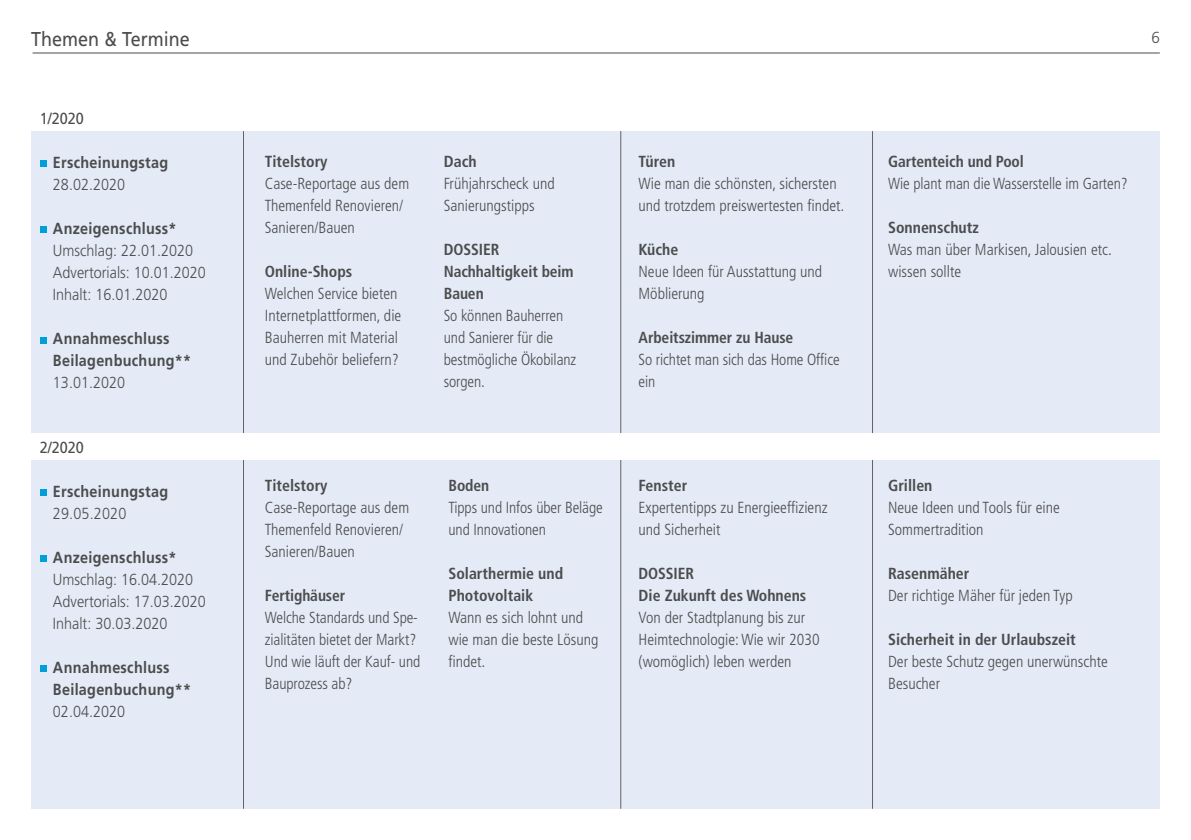
<style>
.page{position:relative;width:1191px;height:840px;background:#fff}
.page>*{position:absolute;margin:0;border:0;box-sizing:border-box;transform-origin:0 0}
.t1{font:20px "Frutiger LT Std";color:#4b4c4d;scale:.9 1}
.t2{font:300 condensed 16px/22px "Frutiger LT Std";color:#4b4c4d}
.t3{font:700 condensed 16px/22px "Frutiger LT Std";color:#4b4c4d}
.t4{font:300 16px/22px "Frutiger LT Std";color:#4b4c4d;scale:.9 1}
.t5{font:700 16px/22px "Frutiger LT Std";letter-spacing:.02em;color:#4b4c4d;scale:.9 1}
.t6{font:16px "Frutiger LT Std";color:#4b4c4d;scale:.9 1}
.t7{font:300 16px "Frutiger LT Std";color:#4b4c4d;scale:.95 1}
</style>
<div class="page">
<hr style="left:33px;top:52px;width:1126px;height:1px;background:#4b4c4d">
<div style="left:31px;top:108px;width:1128px;height:700px;background:#e4ebf6"></div>
<hr style="left:243px;top:131px;width:1px;height:677px;background:#636366">
<hr style="left:620px;top:131px;width:1px;height:677px;background:#636366">
<hr style="left:872px;top:131px;width:1px;height:677px;background:#636366">
<div style="left:31px;top:104px;width:1128px;height:27px;background:#fff"></div>
<div style="left:31px;top:433px;width:1128px;height:27px;background:#fff"></div>
<svg style="left:40px;top:489px;width:6px;height:6px"></svg>
<svg style="left:40px;top:555px;width:6px;height:6px"></svg>
<svg style="left:40px;top:665px;width:6px;height:6px"></svg>
<div style="left:40px;top:160px;width:6px;height:7px;background:#009fda"></div>
<div style="left:40px;top:226px;width:6px;height:7px;background:#009fda"></div>
<div style="left:40px;top:337px;width:6px;height:7px;background:#009fda"></div>
<p class="t1" style="left:31px;top:27px;width:178px">Themen &amp; Termine</p>
<p class="t7" style="left:1151px;top:29px;width:10px">6</p>
<p class="t6" style="left:40px;top:109px;width:50px">1/2020</p>
<p class="t5" style="left:53px;top:151px;width:130px">Erscheinungstag</p>
<p class="t4" style="left:53px;top:174px;width:82px">28.02.2020</p>
<p class="t5" style="left:53px;top:217px;width:139px">Anzeigenschluss*</p>
<p class="t4" style="left:53px;top:240px;width:171px">Umschlag: 22.01.2020<br>Advertorials: 10.01.2020<br>Inhalt: 16.01.2020</p>
<p class="t5" style="left:53px;top:327px;width:155px">Annahmeschluss<br>Beilagenbuchung**</p>
<p class="t4" style="left:53px;top:372px;width:82px">13.01.2020</p>
<p class="t6" style="left:40px;top:438px;width:50px">2/2020</p>
<p class="t5" style="left:53px;top:480px;width:130px">Erscheinungstag</p>
<p class="t4" style="left:53px;top:502px;width:83px">29.05.2020</p>
<p class="t5" style="left:53px;top:546px;width:139px">Anzeigenschluss*</p>
<p class="t4" style="left:53px;top:568px;width:171px">Umschlag: 16.04.2020<br>Advertorials: 17.03.2020<br>Inhalt: 30.03.2020</p>
<p class="t5" style="left:53px;top:656px;width:155px">Annahmeschluss<br>Beilagenbuchung**</p>
<p class="t4" style="left:53px;top:700px;width:82px">02.04.2020</p>
<p class="t3" style="left:265px;top:150px;width:64px">Titelstory</p>
<p class="t2" style="left:265px;top:173px;width:146px">Case-Reportage aus dem<br>Themenfeld Renovieren/<br>Sanieren/Bauen</p>
<p class="t3" style="left:265px;top:260px;width:89px">Online-Shops</p>
<p class="t2" style="left:265px;top:283px;width:138px">Welchen Service bieten<br>Internetplattformen, die<br>Bauherren mit Material und Zubehör beliefern?</p>
<p class="t3" style="left:444px;top:150px;width:34px">Dach</p>
<p class="t2" style="left:444px;top:173px;width:112px">Frühjahrscheck und<br>Sanierungstipps</p>
<p class="t3" style="left:444px;top:238px;width:131px">DOSSIER<br>Nachhaltigkeit beim<br>Bauen</p>
<p class="t2" style="left:444px;top:305px;width:134px">So können Bauherren und Sanierer für die bestmögliche Ökobilanz sorgen.</p>
<p class="t3" style="left:265px;top:474px;width:64px">Titelstory</p>
<p class="t2" style="left:265px;top:496px;width:146px">Case-Reportage aus dem<br>Themenfeld Renovieren/<br>Sanieren/Bauen</p>
<p class="t3" style="left:265px;top:584px;width:82px">Fertighäuser</p>
<p class="t2" style="left:265px;top:606px;width:157px">Welche Standards und Spe&shy;zialitäten bietet der Markt?<br>Und wie läuft der Kauf- und<br>Bauprozess ab?</p>
<p class="t3" style="left:448px;top:474px;width:42px">Boden</p>
<p class="t2" style="left:448px;top:496px;width:156px">Tipps und Infos über Beläge und Innovationen</p>
<p class="t3" style="left:448px;top:562px;width:116px">Solarthermie und<br>Photovoltaik</p>
<p class="t2" style="left:448px;top:606px;width:151px">Wann es sich lohnt und wie man die beste Lösung findet.</p>
<p class="t3" style="left:638px;top:150px;width:38px">Türen</p>
<p class="t2" style="left:638px;top:173px;width:207px">Wie man die schönsten, sichersten und trotzdem preiswertesten findet.</p>
<p class="t3" style="left:638px;top:238px;width:41px">Küche</p>
<p class="t2" style="left:638px;top:261px;width:185px">Neue Ideen für Ausstattung und<br>Möblierung</p>
<p class="t3" style="left:638px;top:326px;width:156px">Arbeitszimmer zu Hause</p>
<p class="t2" style="left:638px;top:349px;width:202px">So richtet man sich das Home Office ein</p>
<p class="t3" style="left:638px;top:474px;width:50px">Fenster</p>
<p class="t2" style="left:638px;top:496px;width:190px">Expertentipps zu Energieeffizienz und Sicherheit</p>
<p class="t3" style="left:638px;top:562px;width:169px">DOSSIER<br>Die Zukunft des Wohnens</p>
<p class="t2" style="left:638px;top:606px;width:182px">Von der Stadtplanung bis zur<br>Heimtechnologie: Wie wir 2030 (womöglich) leben werden</p>
<p class="t3" style="left:888px;top:150px;width:137px">Gartenteich und Pool</p>
<p class="t2" style="left:888px;top:173px;width:241px">Wie plant man die Wasserstelle im Garten?</p>
<p class="t3" style="left:888px;top:216px;width:92px">Sonnenschutz</p>
<p class="t2" style="left:888px;top:239px;width:225px">Was man über Markisen, Jalousien etc. wissen sollte</p>
<p class="t3" style="left:888px;top:474px;width:46px">Grillen</p>
<p class="t2" style="left:888px;top:496px;width:173px">Neue Ideen und Tools für eine<br>Sommertradition</p>
<p class="t3" style="left:888px;top:562px;width:83px">Rasenmäher</p>
<p class="t2" style="left:888px;top:584px;width:186px">Der richtige Mäher für jeden Typ</p>
<p class="t3" style="left:888px;top:628px;width:189px">Sicherheit in der Urlaubszeit</p>
<p class="t2" style="left:888px;top:650px;width:221px">Der beste Schutz gegen unerwünschte<br>Besucher</p>
</div>
